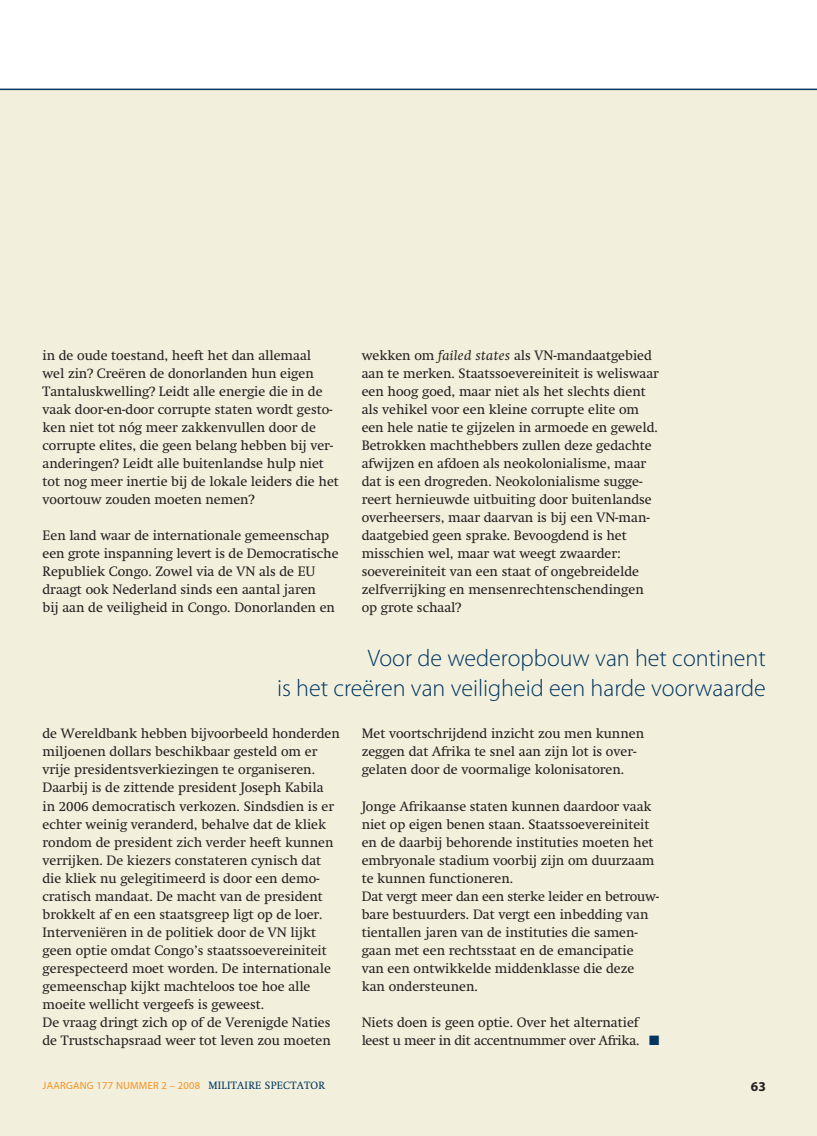
<style>
.page{position:relative;width:817px;height:1136px;background:#fff}
.page>*{position:absolute;margin:0;border:0;box-sizing:border-box;transform-origin:0 0}
.t1{font:300 24px/30px "Myriad Pro";color:#003562;text-align:right}
.t2{font:13.5px/18px "Swift";color:#231f20}
.t3{font:700 13.5px "Myriad Pro";color:#231f20}
.t4{font:10.5px "Myriad Pro";letter-spacing:.025em;color:#f7901e}
.s1{font-style:italic}
.s2{color:#003562}
.s3{font-family:"Swift";color:#003562}
</style>
<div class="page">
<div style="left:0;top:89px;width:816px;height:1046px;background:#f2f0dc"></div>
<hr style="left:0;top:89px;width:816px;height:1px;background:#003562">
<p class="t2" style="left:43px;top:348px;width:298px">in de oude toestand, heeft het dan allemaal<br>wel zin? Creëren de donorlanden hun eigen Tantaluskwelling? Leidt alle energie die in de vaak door-en-door corrupte staten wordt gesto&shy;ken niet tot nóg meer zakkenvullen door de corrupte elites, die geen belang hebben bij ver&shy;anderingen? Leidt alle buitenlandse hulp niet tot nog meer inertie bij de lokale leiders die het voortouw zouden moeten nemen?</p>
<p class="t2" style="left:43px;top:528px;width:297px">Een land waar de internationale gemeenschap een grote inspanning levert is de Democratische Republiek Congo. Zowel via de VN als de EU draagt ook Nederland sinds een aantal jaren<br>bij aan de veiligheid in Congo. Donorlanden en</p>
<p class="t2" style="left:361px;top:348px;width:299px">wekken om <span class="s1">failed states</span> als VN-mandaatgebied aan te merken. Staatssoevereiniteit is weliswaar een hoog goed, maar niet als het slechts dient als vehikel voor een kleine corrupte elite om een hele natie te gijzelen in armoede en geweld.<br>Betrokken machthebbers zullen deze gedachte afwijzen en afdoen als neokolonialisme, maar dat is een drogreden. Neokolonialisme sugge&shy;reert hernieuwde uitbuiting door buitenlandse overheersers, maar daarvan is bij een VN-man&shy;daatgebied geen sprake. Bevoogdend is het misschien wel, maar wat weegt zwaarder: soevereiniteit van een staat of ongebreidelde zelfverrijking en mensenrechtenschendingen op grote schaal?</p>
<h1 class="t1" style="left:277px;top:645px;width:490px">Voor de wederopbouw van het continent<br>is het creëren van veiligheid een harde voorwaarde</h1>
<p class="t2" style="left:43px;top:726px;width:299px">de Wereldbank hebben bijvoorbeeld honderden miljoenen dollars beschikbaar gesteld om er vrije presidentsverkiezingen te organiseren.<br>Daarbij is de zittende president Joseph Kabila<br>in 2006 democratisch verkozen. Sindsdien is er echter weinig veranderd, behalve dat de kliek rondom de president zich verder heeft kunnen verrijken. De kiezers constateren cynisch dat die kliek nu gelegitimeerd is door een demo&shy;cratisch mandaat. De macht van de president brokkelt af en een staatsgreep ligt op de loer.<br>Interveniëren in de politiek door de VN lijkt geen optie omdat Congo’s staatssoevereiniteit gerespecteerd moet worden. De internationale gemeenschap kijkt machteloos toe hoe alle moeite wellicht vergeefs is geweest.<br>De vraag dringt zich op of de Verenigde Naties de Trustschapsraad weer tot leven zou moeten</p>
<p class="t2" style="left:361px;top:726px;width:284px">Met voortschrijdend inzicht zou men kunnen zeggen dat Afrika te snel aan zijn lot is over&shy;gelaten door de voormalige kolonisatoren.</p>
<p class="t2" style="left:361px;top:798px;width:299px">Jonge Afrikaanse staten kunnen daardoor vaak niet op eigen benen staan. Staatssoevereiniteit en de daarbij behorende instituties moeten het embryonale stadium voorbij zijn om duurzaam te kunnen functioneren.<br>Dat vergt meer dan een sterke leider en betrouw&shy;bare bestuurders. Dat vergt een inbedding van tientallen jaren van de instituties die samen&shy;gaan met een rechtsstaat en de emancipatie van een ontwikkelde middenklasse die deze kan ondersteunen.</p>
<p class="t2" style="left:361px;top:1014px;width:299px">Niets doen is geen optie. Over het alternatief leest u meer in dit accentnummer over Afrika. <span class="s2">■</span></p>
<p class="t4" style="left:43px;top:1078px;width:284px">JAARGANG 177 NUMMER 2 – 2008 <span class="s3">MILITAIRE SPECTATOR</span></p>
<p class="t3" style="left:750px;top:1078px;width:16px">63</p>
</div>
